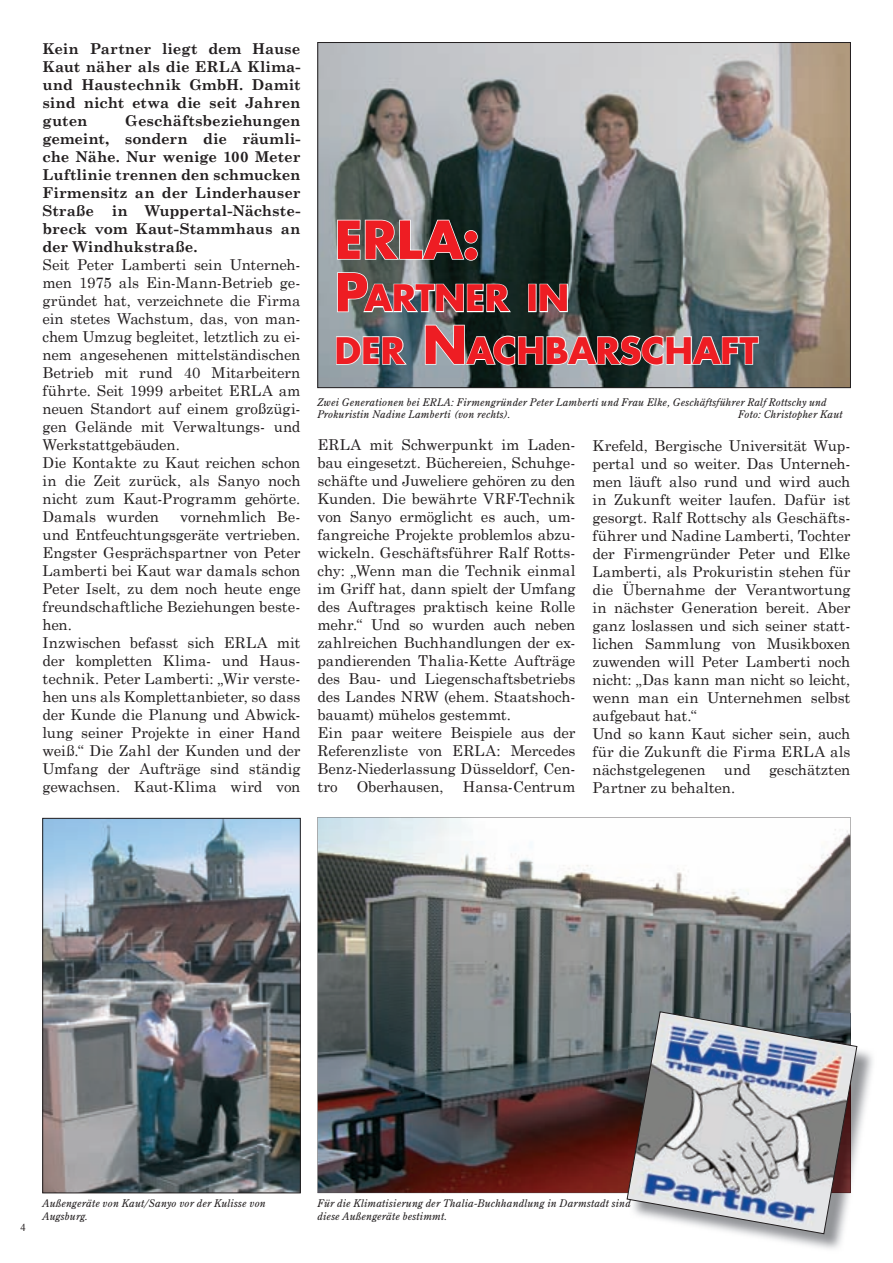
<style>
.page{position:relative;width:893px;height:1263px;background:#fff}
.page>*{position:absolute;margin:0;border:0;box-sizing:border-box;transform-origin:0 0}
.t1{font:700 51px "Futura";color:#ee1d23}
.t2{font:700 35.7px/52.5px "Futura";letter-spacing:-.01em;color:#ee1d23}
.t3{font:15px/18px "Century Schoolbook";letter-spacing:-.005em;color:#231f20}
.t4{font:700 15px/18px "Century Schoolbook";color:#231f20;text-align:justify}
.t5{font:italic 10.5px/12.6px "Century Old Style Std";letter-spacing:.02em;color:#231f20}
.t6{font:10.5px "Times New Roman";color:#231f20}
.s1{font-size:51px}
</style>
<div class="page">
<svg style="left:317px;top:817px;width:533px;height:376px"></svg>
<img style="left:45px;top:820px;width:253px;height:371px">
<div style="left:43px;top:818px;width:257px;height:375px;border:1px solid #231f20"></div>
<img style="left:320px;top:44px;width:529px;height:342px">
<svg style="left:336px;top:219px;width:142px;height:42px"></svg>
<svg style="left:336px;top:271px;width:176px;height:42px"></svg>
<div style="left:528px;top:284px;width:9px;height:28px;border:2px solid #fff"></div>
<svg style="left:539px;top:283px;width:30px;height:30px"></svg>
<svg style="left:335px;top:335px;width:73px;height:30px"></svg>
<svg style="left:424px;top:324px;width:336px;height:42px"></svg>
<img style="left:744px;top:1046px;width:129px;height:203px">
<img style="left:627px;top:1011px;width:230px;height:223px">
<p class="t4" style="left:43px;top:38px;width:259px">Kein Partner liegt dem Hause Kaut näher als die ERLA Klima&shy;und Haustechnik GmbH. Damit sind nicht etwa die seit Jahren guten</p>
<p class="t4" style="left:43px;top:110px;width:259px;text-indent:83px">Geschäftsbeziehungen gemeint, sondern die räumli&shy;che Nähe. Nur wenige 100 Meter Luftlinie trennen den schmucken Firmensitz an der Linderhauser Straße in Wuppertal-Nächste&shy;breck vom Kaut-Stammhaus an der Windhukstraße.</p>
<p class="t3" style="left:43px;top:254px;width:259px">Seit Peter Lamberti sein Unterneh&shy;men 1975 als Ein-Mann-Betrieb ge&shy;gründet hat, verzeichnete die Firma ein stetes Wachstum, das, von man&shy;chem Umzug begleitet, letztlich zu ei&shy;nem angesehenen mittelständischen<br>Betrieb mit rund 40 Mitarbeitern führte. Seit 1999 arbeitet ERLA am neuen Standort auf einem großzügi&shy;gen Gelände mit Verwaltungs- und<br>Werkstattgebäuden.<br>Die Kontakte zu Kaut reichen schon in die Zeit zurück, als Sanyo noch nicht zum Kaut-Programm gehörte.<br>Damals wurden</p>
<p class="t3" style="left:43px;top:506px;width:259px;text-indent:138px">vornehmlich Be&shy;und Entfeuchtungsgeräte vertrieben.<br>Engster Gesprächspartner von Peter<br>Lamberti bei Kaut war damals schon<br>Peter Iselt, zu dem noch heute enge freundschaftliche Beziehungen beste&shy;hen.<br>Inzwischen befasst sich ERLA mit der kompletten Klima- und Haus&shy;technik. Peter Lamberti: „Wir verste&shy;hen uns als Komplettanbieter, so dass der Kunde die Planung und Abwick&shy;lung seiner Projekte in einer Hand weiß.“ Die Zahl der Kunden und der<br>Umfang der Aufträge sind ständig gewachsen. Kaut-Klima wird von</p>
<h1 class="t1" style="left:335px;top:204px;width:147px">ERLA:</h1>
<h2 class="t2" style="left:335px;top:271px;width:425px"><span class="s1">P</span>ARTNER IN<br>DER <span class="s1">N</span>ACHBARSCHAFT</h2>
<p class="t5" style="left:317px;top:396px;width:511px">Zwei Generationen bei ERLA: Firmengründer Peter Lamberti und Frau Elke, Geschäftsführer Ralf Rottschy und<br>Prokuristin Nadine Lamberti (von rechts).</p>
<p class="t5" style="left:738px;top:408px;width:106px">Foto: Christopher Kaut</p>
<p class="t3" style="left:317px;top:434px;width:259px">ERLA mit Schwerpunkt im Laden&shy;bau eingesetzt. Büchereien, Schuhge&shy;schäfte und Juweliere gehören zu den Kunden. Die bewährte VRF-Technik von Sanyo ermöglicht es auch, um&shy;fangreiche Projekte problemlos abzu&shy;wickeln. Geschäftsführer Ralf Rotts&shy;chy: „Wenn man die Technik einmal im Griff hat, dann spielt der Umfang des Auftrages praktisch keine Rolle mehr.“ Und so wurden auch neben zahlreichen Buchhandlungen der ex&shy;pandierenden Thalia-Kette Aufträge des Bau- und Liegenschaftsbetriebs des Landes NRW (ehem. Staatshoch&shy;bauamt) mühelos gestemmt.<br>Ein paar weitere Beispiele aus der Referenzliste von ERLA: Mercedes Benz-Niederlassung Düsseldorf, Cen&shy;tro</p>
<p class="t3" style="left:357px;top:776px;width:89px">Oberhausen,</p>
<p class="t3" style="left:463px;top:776px;width:114px">Hansa-Centrum</p>
<p class="t3" style="left:592px;top:435px;width:259px">Krefeld, Bergische Universität Wup&shy;pertal und so weiter. Das Unterneh&shy;men läuft also rund und wird auch in Zukunft weiter laufen. Dafür ist gesorgt. Ralf Rottschy als Geschäfts&shy;führer und Nadine Lamberti, Tochter der Firmengründer Peter und Elke Lamberti, als Prokuristin stehen für die Übernahme der Verantwortung in nächster Generation bereit. Aber ganz loslassen und sich seiner statt&shy;lichen Sammlung von Musikboxen zuwenden will Peter Lamberti noch nicht: „Das kann man nicht so leicht, wenn man ein Unternehmen selbst aufgebaut hat.“<br>Und so kann Kaut sicher sein, auch für die Zukunft die Firma ERLA als nächstgelegenen und geschätzten Partner zu behalten.</p>
<p class="t6" style="left:21px;top:1220px;width:7px">4</p>
<p class="t5" style="left:43px;top:1197px;width:225px">Außengeräte von Kaut/Sanyo vor der Kulisse von<br>Augsburg.</p>
<p class="t5" style="left:317px;top:1197px;width:315px">Für die Klimatisierung der Thalia-Buchhandlung in Darmstadt sind diese Außengeräte bestimmt.</p>
</div>
